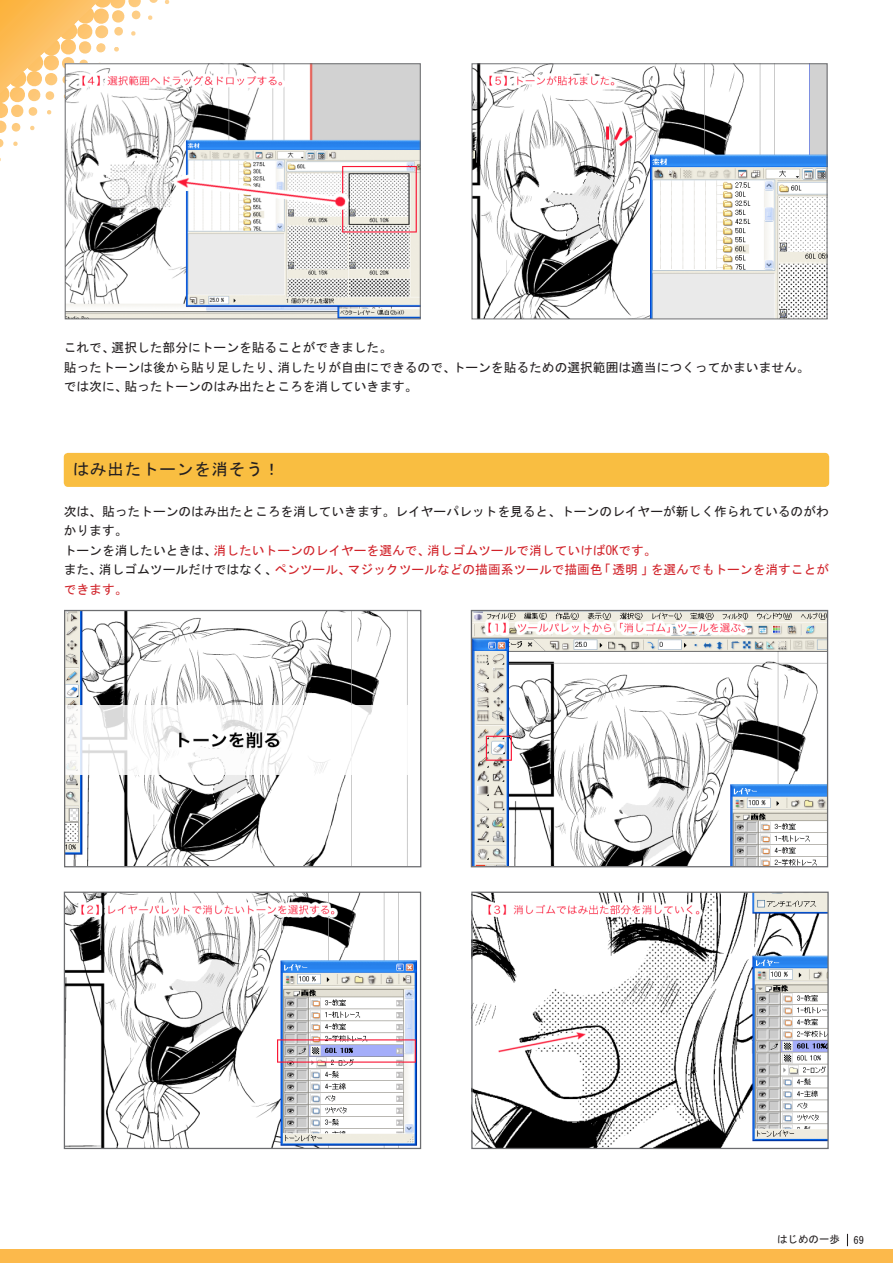
<style>
.page{position:relative;width:893px;height:1263px;background:#fff}
.page>*{position:absolute;margin:0;border:0;box-sizing:border-box;transform-origin:0 0}
.中見出し{font:16.5px "MS Gothic";letter-spacing:.05em;color:#231f20}
.中見出しリード{font:12.75px/19.5px "MS Gothic";color:#231f20}
.中見出しリード-2{font:12.75px/19.5px "MS Gothic";color:#d1232a}
.t1{font:10.5px "MS Gothic";color:#231f20}
.s1{color:#231f20}
</style>
<div class="page">
<svg style="left:13px;top:142px;width:5px;height:4px"></svg>
<svg style="left:148px;top:15px;width:5px;height:5px"></svg>
<svg style="left:165px;top:0;width:5px;height:4px"></svg>
<svg style="left:0;top:139px;width:4px;height:8px"></svg>
<svg style="left:149px;top:0;width:9px;height:3px"></svg>
<svg style="left:0;top:0;width:141px;height:133px"></svg>
<div style="left:0;top:1249px;width:893px;height:14px;background:#fcb94b"></div>
<svg style="left:847px;top:1234px;width:1px;height:12px"></svg>
<img style="left:67px;top:66px;width:351px;height:251px">
<div style="left:65px;top:64px;width:355px;height:255px;border:1px solid #6c6d70"></div>
<img style="left:474px;top:66px;width:351px;height:251px">
<div style="left:472px;top:64px;width:355px;height:255px;border:1px solid #6c6d70"></div>
<div style="left:64px;top:453px;width:765px;height:34px;background:#f9be41;border-radius:4px"></div>
<img style="left:66px;top:612px;width:342px;height:253px">
<div style="left:64px;top:610px;width:357px;height:257px;border:1px solid #6c6d70"></div>
<img style="left:66px;top:893px;width:351px;height:254px">
<div style="left:64px;top:891px;width:357px;height:258px;border:1px solid #6c6d70"></div>
<img style="left:473px;top:612px;width:353px;height:253px">
<div style="left:471px;top:610px;width:357px;height:257px;border:1px solid #6c6d70"></div>
<img style="left:473px;top:893px;width:354px;height:254px">
<div style="left:471px;top:891px;width:358px;height:258px;border:1px solid #6c6d70"></div>
<p class="中見出しリード" style="left:112px;top:338px;width:282px">選択した部分にトーンを貼ることができました。</p>
<p class="中見出しリード" style="left:64px;top:338px;width:52px">これで、</p>
<p class="中見出しリード" style="left:277px;top:357px;width:180px">消したりが自由にできるので、</p>
<p class="中見出しリード" style="left:64px;top:357px;width:218px">貼ったトーンは後から貼り足したり、</p>
<p class="中見出しリード" style="left:124px;top:377px;width:295px">貼ったトーンのはみ出たところを消していきます。</p>
<p class="中見出しリード" style="left:64px;top:377px;width:65px">では次に、</p>
<p class="中見出しリード" style="left:453px;top:357px;width:358px">トーンを貼るための選択範囲は適当につくってかまいません。</p>
<p class="中見出し" style="left:73px;top:461px;width:209px">はみ出たトーンを消そう!</p>
<p class="中見出しリード" style="left:64px;top:502px;width:767px">次は、貼ったトーンのはみ出たところを消していきます。レイヤーパレットを見ると、トーンのレイヤーが新しく作られているのがわかります。</p>
<p class="中見出しリード-2" style="left:427px;top:541px;width:231px">消しゴムツールで消していけばOKです。</p>
<p class="中見出しリード" style="left:64px;top:541px;width:154px">トーンを消したいときは、</p>
<p class="中見出しリード-2" style="left:214px;top:541px;width:218px">消したいトーンのレイヤーを選んで、</p>
<p class="中見出しリード" style="left:99px;top:560px;width:180px">消しゴムツールだけではなく、</p>
<p class="中見出しリード-2" style="left:651px;top:560px;width:180px">を選んでもトーンを消すことが</p>
<p class="中見出しリード-2" style="left:348px;top:560px;width:256px">マジックツールなどの描画系ツールで描画色</p>
<p class="中見出しリード-2" style="left:598px;top:560px;width:57px">「透明」</p>
<p class="中見出しリード-2" style="left:64px;top:560px;width:65px"><span class="s1">また、<br></span>できます。</p>
<p class="中見出しリード-2" style="left:274px;top:560px;width:78px">ペンツール、</p>
<p class="t1" style="left:777px;top:1234px;width:64px">はじめの一歩</p>
<p class="t1" style="left:853px;top:1235px;width:12px">69</p>
</div>
